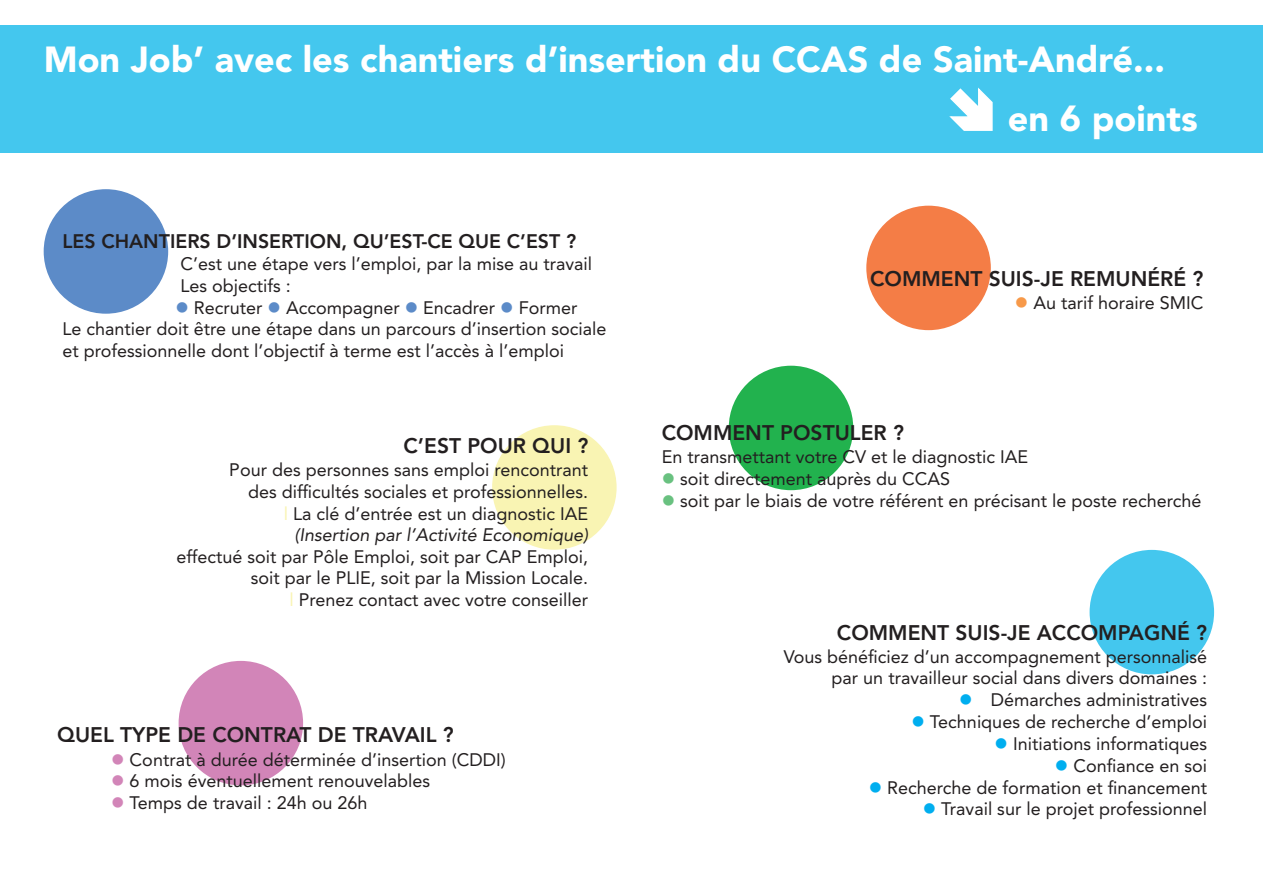
<style>
.page{position:relative;width:1263px;height:893px;background:#fff}
.page>*{position:absolute;margin:0;border:0;box-sizing:border-box;transform-origin:0 0}
.t1{font:900 36px "Avenir LT Pro";color:#fff}
.t2{font:800 21px "Avenir LT Pro";color:#231f20}
.t3{font:800 19.5px "Avenir LT Pro";color:#231f20}
.t4{font:18px/21.6px "Avenir LT Pro";color:#231f20;text-align:right}
.s1{color:#5c8bc8}
.s2{color:#f9f4b3}
.s3{font-style:italic}
.s4{color:#d285b8}
.s5{color:#f79949}
.s6{color:#69c180}
.s7{color:#00aeef}
</style>
<div class="page">
<div style="left:0;top:26px;width:1263px;height:127px;background:#44c7ee"></div>
<div style="left:44px;top:189px;width:124px;height:125px;background:#5c8bc8;border-radius:50%"></div>
<div style="left:492px;top:425px;width:125px;height:125px;background:#f9f4b3;border-radius:50%"></div>
<div style="left:866px;top:206px;width:125px;height:124px;background:#f47d46;border-radius:50%"></div>
<div style="left:729px;top:366px;width:124px;height:124px;background:#22b24e;border-radius:50%"></div>
<div style="left:1089px;top:550px;width:125px;height:124px;background:#44c7ee;border-radius:50%"></div>
<div style="left:179px;top:661px;width:124px;height:124px;background:#d285b8;border-radius:50%"></div>
<h1 class="t1" style="left:44px;top:45px;width:1123px">Mon Job’ avec les chantiers d’insertion du CCAS de Saint-André...</h1>
<h1 class="t1" style="left:947px;top:104px;width:253px">➔ en 6 points</h1>
<p class="t3" style="left:62px;top:233px;width:515px">LES CHANTIERS D’INSERTION, QU’EST-CE QUE C’EST ?</p>
<p class="t4" style="left:180px;top:255px;width:413px;text-align:left">C’est une étape vers l’emploi, par la mise au travail<br>Les objectifs :</p>
<p class="t4" style="left:62px;top:298px;width:545px;text-align:left;text-indent:113px"><span class="s1">●</span> Recruter <span class="s1">●</span> Accompagner <span class="s1">●</span> Encadrer <span class="s1">●</span> Former<br>Le chantier doit être une étape dans un parcours d’insertion sociale et professionnelle dont l’objectif à terme est l’accès à l’emploi</p>
<p class="t2" style="left:404px;top:438px;width:186px">C’EST POUR QUI ?</p>
<p class="t4" style="left:229px;top:461px;width:360px">Pour des personnes sans emploi rencontrant des difficultés sociales et professionnelles.<br><span class="s2">l</span> La clé d’entrée est un diagnostic IAE <span class="s3">(Insertion par l’Activité Economique)</span></p>
<p class="t4" style="left:176px;top:547px;width:413px">effectué soit par Pôle Emploi, soit par CAP Emploi, soit par le PLIE, soit par la Mission Locale.<br><span class="s2">l</span> Prenez contact avec votre conseiller</p>
<p class="t2" style="left:57px;top:726px;width:398px">QUEL TYPE DE CONTRAT DE TRAVAIL ?</p>
<p class="t4" style="left:111px;top:750px;width:396px"><span class="s4">●</span> Contrat à durée déterminée d’insertion (CDDI)</p>
<p class="t4" style="left:111px;top:772px;width:320px"><span class="s4">●</span> 6 mois éventuellement renouvelables</p>
<p class="t4" style="left:111px;top:794px;width:258px"><span class="s4">●</span> Temps de travail : 24h ou 26h</p>
<p class="t2" style="left:870px;top:270px;width:335px">COMMENT SUIS-JE REMUNÉRÉ ?</p>
<p class="t4" style="left:1015px;top:293px;width:190px"><span class="s5">●</span> Au tarif horaire SMIC</p>
<p class="t2" style="left:662px;top:424px;width:244px">COMMENT POSTULER ?</p>
<p class="t4" style="left:662px;top:447px;width:368px">En transmettant votre CV et le diagnostic IAE</p>
<p class="t4" style="left:662px;top:469px;width:290px"><span class="s6">●</span> soit directement auprès du CCAS</p>
<p class="t4" style="left:662px;top:491px;width:541px"><span class="s6">●</span> soit par le biais de votre référent en précisant le poste recherché</p>
<p class="t2" style="left:837px;top:624px;width:372px">COMMENT SUIS-JE ACCOMPAGNÉ ?</p>
<p class="t4" style="left:784px;top:647px;width:425px">Vous bénéficiez d’un accompagnement personnalisé par un travailleur social dans divers domaines :</p>
<p class="t4" style="left:959px;top:690px;width:249px"><span class="s7">●</span> Démarches administratives</p>
<p class="t4" style="left:911px;top:712px;width:297px"><span class="s7">●</span> Techniques de recherche d’emploi</p>
<p class="t4" style="left:994px;top:734px;width:214px"><span class="s7">●</span> Initiations informatiques</p>
<p class="t4" style="left:1055px;top:756px;width:154px"><span class="s7">●</span> Confiance en soi</p>
<p class="t4" style="left:869px;top:778px;width:340px"><span class="s7">●</span> Recherche de formation et financement</p>
<p class="t4" style="left:923px;top:800px;width:286px"><span class="s7">●</span> Travail sur le projet professionnel</p>
</div>
